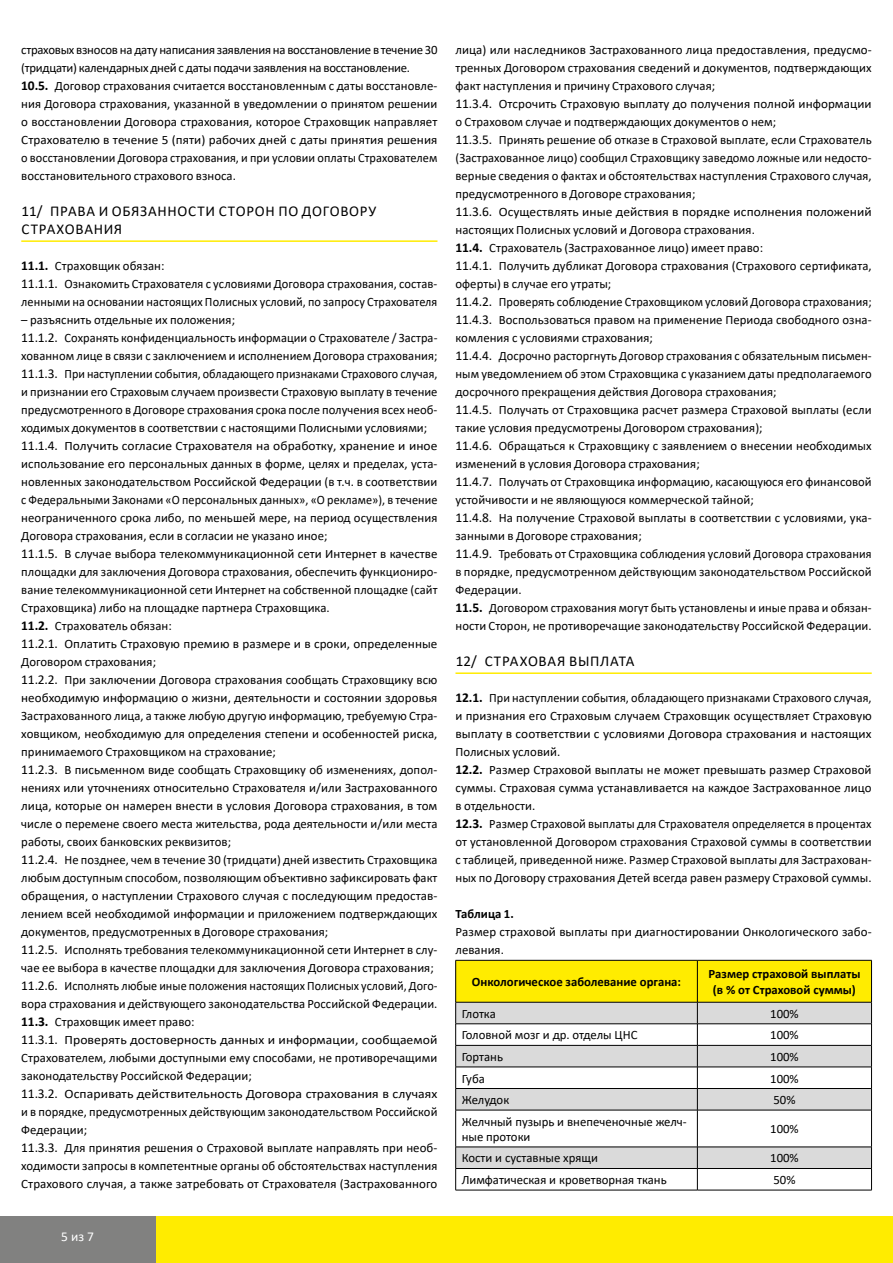
<style>
.page{position:relative;width:893px;height:1263px;background:#fff}
.page>*{position:absolute;margin:0;border:0;box-sizing:border-box;transform-origin:0 0}
.t1{font:15px/18px "Calibri";letter-spacing:.045em;color:#000}
.t2{font:13.5px "Calibri";color:#fff}
.t3{font:12.75px/18px "Calibri";letter-spacing:.005em;color:#000}
.t4{font:12.75px/18px "Calibri";letter-spacing:.005em;color:#000;scale:.96 1}
.t5{font:700 12.75px/15.3px "Calibri";color:#000;text-align:center}
.s1{font-weight:700;font-size:13.5px}
.s2{font-size:13.5px}
</style>
<div class="page">
<div style="left:0;top:1216px;width:158px;height:47px;background:#818180"></div>
<div style="left:157px;top:1216px;width:736px;height:47px;background:#ffec00"></div>
<hr style="left:21px;top:240px;width:416px;height:2px;background:#ffec00">
<hr style="left:455px;top:672px;width:417px;height:2px;background:#ffec00">
<svg style="left:456px;top:1111px;width:415px;height:57px"></svg>
<svg style="left:455px;top:960px;width:417px;height:150px"></svg>
<hr style="left:455px;top:1110px;width:242px;height:1px;background:#000">
<hr style="left:455px;top:1110px;width:1px;height:37px;background:#000">
<hr style="left:697px;top:1110px;width:175px;height:1px;background:#000">
<hr style="left:697px;top:1110px;width:1px;height:37px;background:#000">
<hr style="left:871px;top:1110px;width:1px;height:37px;background:#000">
<hr style="left:455px;top:1147px;width:242px;height:1px;background:#000">
<hr style="left:697px;top:1147px;width:175px;height:1px;background:#000">
<hr style="left:455px;top:1168px;width:242px;height:1px;background:#000">
<svg style="left:455px;top:1147px;width:1px;height:43px"></svg>
<hr style="left:697px;top:1168px;width:175px;height:1px;background:#000">
<svg style="left:697px;top:1147px;width:1px;height:43px"></svg>
<svg style="left:871px;top:1147px;width:1px;height:43px"></svg>
<hr style="left:455px;top:1190px;width:242px;height:1px;background:#000">
<hr style="left:697px;top:1190px;width:175px;height:1px;background:#000">
<p class="t3" style="left:21px;top:40px;width:418px">страховых взносов на дату написания заявления на восстановление в течение 30 (тридцати) календарных дней с даты подачи заявления на восстановление.<br><span class="s1">10.5.</span> Договор страхования считается восстановленным с даты восстановле&shy;ния Договора страхования, указанной в уведомлении о принятом решении о восстановлении Договора страхования, которое Страховщик направляет Страхователю в течение 5 (пяти) рабочих дней с даты принятия решения о восстановлении Договора страхования, и при условии оплаты Страхователем восстановительного страхового взноса.</p>
<p class="t1" style="left:22px;top:202px;width:356px">11/ ПРАВА И ОБЯЗАННОСТИ СТОРОН ПО ДОГОВОРУ<br>СТРАХОВАНИЯ</p>
<p class="t3" style="left:21px;top:256px;width:418px"><span class="s1">11.1.</span> Страховщик обязан:<br><span class="s2">11.1.1.</span> Ознакомить Страхователя с условиями Договора страхования, состав&shy;ленными на основании настоящих Полисных условий, по запросу Страхователя</p>
<p class="t3" style="left:21px;top:310px;width:418px">– разъяснить отдельные их положения;<br><span class="s2">11.1.2.</span> Сохранять конфиденциальность информации о Страхователе / Застра&shy;хованном лице в связи с заключением и исполнением Договора страхования; <span class="s2">11.1.3.</span> При наступлении события, обладающего признаками Страхового случая, и признании его Страховым случаем произвести Страховую выплату в течение предусмотренного в Договоре страхования срока после получения всех необ&shy;ходимых документов в соответствии с настоящими Полисными условиями; <span class="s2">11.1.4.</span> Получить согласие Страхователя на обработку, хранение и иное использование его персональных данных в форме, целях и пределах, уста&shy;новленных законодательством Российской Федерации (в т.ч. в соответствии с Федеральными Законами «О персональных данных», «О рекламе»), в течение неограниченного срока либо, по меньшей мере, на период осуществления Договора страхования, если в согласии не указано иное;<br><span class="s2">11.1.5.</span> В случае выбора телекоммуникационной сети Интернет в качестве площадки для заключения Договора страхования, обеспечить функциониро&shy;вание телекоммуникационной сети Интернет на собственной площадке (сайт Страховщика) либо на площадке партнера Страховщика.<br><span class="s1">11.2.</span> Страхователь обязан:<br><span class="s2">11.2.1.</span> Оплатить Страховую премию в размере и в сроки, определенные Договором страхования;<br><span class="s2">11.2.2.</span> При заключении Договора страхования сообщать Страховщику всю необходимую информацию о жизни, деятельности и состоянии здоровья Застрахованного лица, а также любую другую информацию, требуемую Стра&shy;ховщиком, необходимую для определения степени и особенностей риска, принимаемого Страховщиком на страхование;<br><span class="s2">11.2.3.</span> В письменном виде сообщать Страховщику об изменениях, допол&shy;нениях или уточнениях относительно Страхователя и/или Застрахованного лица, которые он намерен внести в условия Договора страхования, в том числе о перемене своего места жительства, рода деятельности и/или места работы, своих банковских реквизитов;<br><span class="s2">11.2.4.</span> Не позднее, чем в течение 30 (тридцати) дней известить Страховщика любым доступным способом, позволяющим объективно зафиксировать факт обращения, о наступлении Страхового случая с последующим предостав&shy;лением всей необходимой информации и приложением подтверждающих документов, предусмотренных в Договоре страхования;<br><span class="s2">11.2.5.</span> Исполнять требования телекоммуникационной сети Интернет в слу&shy;чае ее выбора в качестве площадки для заключения Договора страхования; <span class="s2">11.2.6.</span> Исполнять любые иные положения настоящих Полисных условий, Дого&shy;вора страхования и действующего законодательства Российской Федерации.<br><span class="s1">11.3.</span> Страховщик имеет право:<br><span class="s2">11.3.1.</span> Проверять достоверность данных и информации, сообщаемой Страхователем, любыми доступными ему способами, не противоречащими законодательству Российской Федерации;<br><span class="s2">11.3.2.</span> Оспаривать действительность Договора страхования в случаях и в порядке, предусмотренных действующим законодательством Российской Федерации;<br><span class="s2">11.3.3.</span> Для принятия решения о Страховой выплате направлять при необ&shy;ходимости запросы в компетентные органы об обстоятельствах наступления Страхового случая, а также затребовать от Страхователя (Застрахованного</p>
<p class="t2" style="left:61px;top:1227px;width:34px">5 из 7</p>
<p class="t3" style="left:455px;top:40px;width:418px">лица) или наследников Застрахованного лица предоставления, предусмо&shy;тренных Договором страхования сведений и документов, подтверждающих факт наступления и причину Страхового случая;<br><span class="s2">11.3.4.</span> Отсрочить Страховую выплату до получения полной информации о Страховом случае и подтверждающих документов о нем;<br><span class="s2">11.3.5.</span> Принять решение об отказе в Страховой выплате, если Страхователь (Застрахованное лицо) сообщил Страховщику заведомо ложные или недосто&shy;верные сведения о фактах и обстоятельствах наступления Страхового случая, предусмотренного в Договоре страхования;<br><span class="s2">11.3.6.</span> Осуществлять иные действия в порядке исполнения положений настоящих Полисных условий и Договора страхования.<br><span class="s1">11.4.</span> Страхователь (Застрахованное лицо) имеет право:<br><span class="s2">11.4.1.</span> Получить дубликат Договора страхования (Страхового сертификата, оферты) в случае его утраты;<br><span class="s2">11.4.2.</span> Проверять соблюдение Страховщиком условий Договора страхования; <span class="s2">11.4.3.</span> Воспользоваться правом на применение Периода свободного озна&shy;комления с условиями страхования;<br><span class="s2">11.4.4.</span> Досрочно расторгнуть Договор страхования с обязательным письмен&shy;ным уведомлением об этом Страховщика с указанием даты предполагаемого досрочного прекращения действия Договора страхования;<br><span class="s2">11.4.5.</span> Получать от Страховщика расчет размера Страховой выплаты (если такие условия предусмотрены Договором страхования);<br><span class="s2">11.4.6.</span> Обращаться к Страховщику с заявлением о внесении необходимых изменений в условия Договора страхования;<br><span class="s2">11.4.7.</span> Получать от Страховщика информацию, касающуюся его финансовой устойчивости и не являющуюся коммерческой тайной;<br><span class="s2">11.4.8.</span> На получение Страховой выплаты в соответствии с условиями, ука&shy;занными в Договоре страхования;<br><span class="s2">11.4.9.</span> Требовать от Страховщика соблюдения условий Договора страхования в порядке, предусмотренном действующим законодательством Российской Федерации.<br><span class="s1">11.5.</span> Договором страхования могут быть установлены и иные права и обязан&shy;ности Сторон, не противоречащие законодательству Российской Федерации.</p>
<p class="t1" style="left:456px;top:652px;width:180px">12/ СТРАХОВАЯ ВЫПЛАТА</p>
<p class="t4" style="left:455px;top:688px;width:435px"><span class="s1">12.1.</span> При наступлении события, обладающего признаками Страхового случая, и признания его Страховым случаем Страховщик осуществляет Страховую выплату в соответствии с условиями Договора страхования и настоящих Полисных условий.<br><span class="s1">12.2.</span> Размер Страховой выплаты не может превышать размер Страховой суммы. Страховая сумма устанавливается на каждое Застрахованное лицо в отдельности.<br><span class="s1">12.3.</span> Размер Страховой выплаты для Страхователя определяется в процентах от установленной Договором страхования Страховой суммы в соответствии с таблицей, приведенной ниже. Размер Страховой выплаты для Застрахован&shy;ных по Договору страхования Детей всегда равен размеру Страховой суммы.</p>
<p class="t5" style="left:455px;top:906px;width:60px">Таблица 1.</p>
<p class="t3" style="left:455px;top:922px;width:418px">Размер страховой выплаты при диагностировании Онкологического забо&shy;левания.</p>
<p class="t5" style="left:472px;top:974px;width:211px">Онкологическое заболевание органа:</p>
<p class="t5" style="left:708px;top:966px;width:153px">Размер страховой выплаты (в % от Страховой суммы)</p>
<p class="t3" style="left:462px;top:1004px;width:36px">Глотка</p>
<p class="t3" style="left:770px;top:1004px;width:30px">100%</p>
<p class="t3" style="left:462px;top:1026px;width:177px">Головной мозг и др. отделы ЦНС</p>
<p class="t3" style="left:770px;top:1026px;width:30px">100%</p>
<p class="t3" style="left:462px;top:1047px;width:43px">Гортань</p>
<p class="t3" style="left:770px;top:1047px;width:30px">100%</p>
<p class="t3" style="left:462px;top:1069px;width:25px">Губа</p>
<p class="t3" style="left:770px;top:1069px;width:30px">100%</p>
<p class="t3" style="left:462px;top:1090px;width:49px">Желудок</p>
<p class="t3" style="left:773px;top:1090px;width:24px">50%</p>
<p class="t3" style="left:462px;top:1113px;width:227px;line-height:15.3px">Желчный пузырь и внепеченочные желч&shy;ные протоки</p>
<p class="t3" style="left:770px;top:1120px;width:30px">100%</p>
<p class="t3" style="left:462px;top:1149px;width:138px">Кости и суставные хрящи</p>
<p class="t3" style="left:770px;top:1149px;width:30px">100%</p>
<p class="t3" style="left:462px;top:1170px;width:207px">Лимфатическая и кроветворная ткань</p>
<p class="t3" style="left:773px;top:1170px;width:24px">50%</p>
</div>
